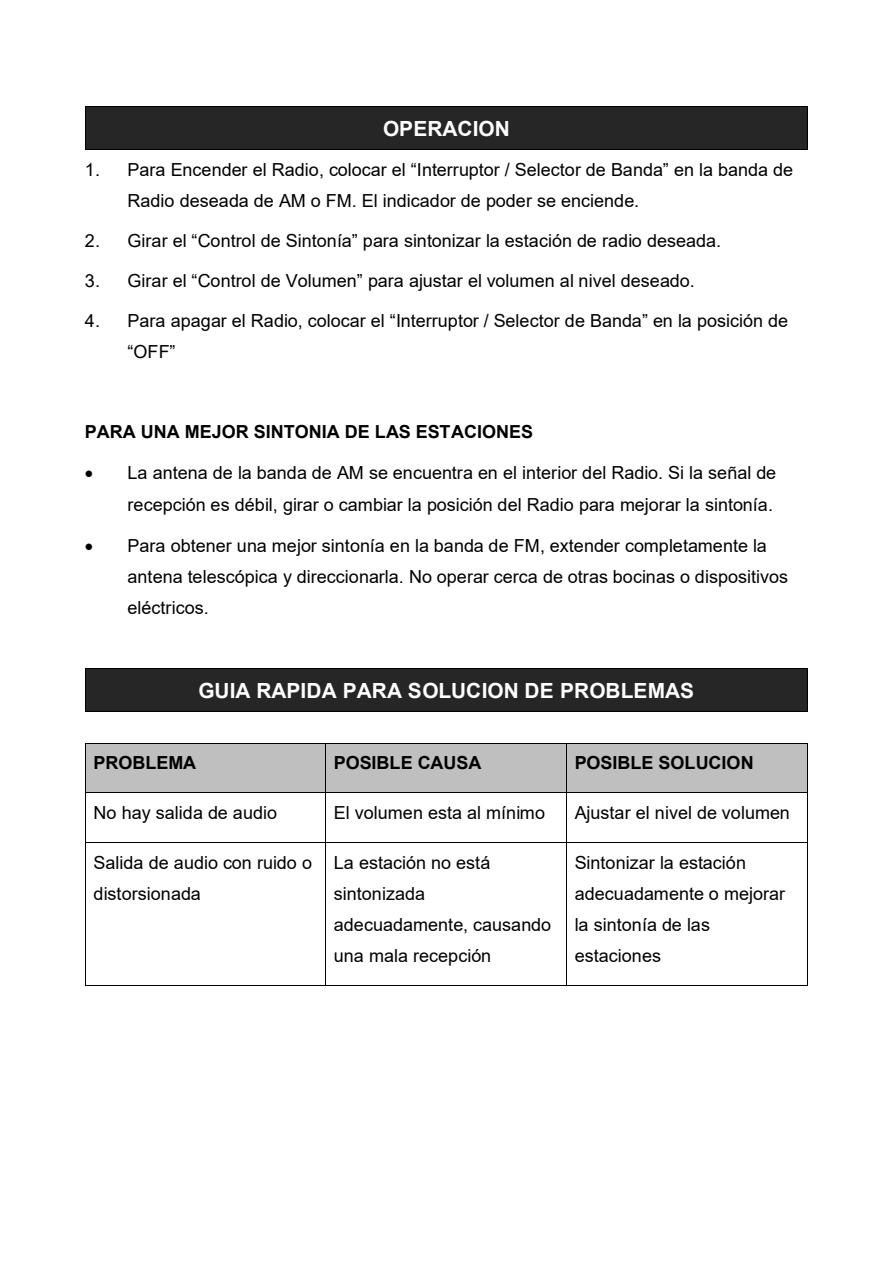
<style>
.page{position:relative;width:893px;height:1263px;background:#fff}
.page>*{position:absolute;margin:0;border:0;box-sizing:border-box;transform-origin:0 0}
.t1{font:700 20.85px "Arial";color:#fff}
.t2{font:18px/31px "Arial";letter-spacing:.005em;color:#000}
.t3{font:700 18px "Arial";color:#000}
</style>
<div class="page">
<div style="left:86px;top:107px;width:721px;height:42px;background:#262626"></div>
<hr style="left:86px;top:106px;width:721px;height:1px;background:#000">
<hr style="left:85px;top:107px;width:1px;height:42px;background:#000">
<hr style="left:86px;top:149px;width:721px;height:1px;background:#000">
<hr style="left:807px;top:107px;width:1px;height:42px;background:#000">
<div style="left:86px;top:669px;width:721px;height:42px;background:#262626"></div>
<hr style="left:86px;top:668px;width:721px;height:1px;background:#000">
<hr style="left:85px;top:669px;width:1px;height:42px;background:#000">
<hr style="left:86px;top:711px;width:721px;height:1px;background:#000">
<hr style="left:807px;top:669px;width:1px;height:42px;background:#000">
<div style="left:86px;top:743px;width:239px;height:49px;background:#bfbfbf"></div>
<div style="left:326px;top:743px;width:240px;height:49px;background:#bfbfbf"></div>
<div style="left:567px;top:743px;width:240px;height:49px;background:#bfbfbf"></div>
<hr style="left:86px;top:743px;width:239px;height:1px;background:#000">
<hr style="left:326px;top:743px;width:240px;height:1px;background:#000">
<hr style="left:567px;top:743px;width:240px;height:1px;background:#000">
<hr style="left:85px;top:743px;width:1px;height:49px;background:#000">
<hr style="left:325px;top:743px;width:1px;height:49px;background:#000">
<hr style="left:566px;top:743px;width:1px;height:49px;background:#000">
<hr style="left:807px;top:743px;width:1px;height:49px;background:#000">
<hr style="left:86px;top:792px;width:239px;height:1px;background:#000">
<hr style="left:326px;top:792px;width:240px;height:1px;background:#000">
<hr style="left:567px;top:792px;width:240px;height:1px;background:#000">
<hr style="left:85px;top:793px;width:1px;height:49px;background:#000">
<hr style="left:325px;top:793px;width:1px;height:49px;background:#000">
<hr style="left:566px;top:793px;width:1px;height:49px;background:#000">
<hr style="left:807px;top:793px;width:1px;height:49px;background:#000">
<hr style="left:86px;top:842px;width:239px;height:1px;background:#000">
<hr style="left:326px;top:842px;width:240px;height:1px;background:#000">
<hr style="left:567px;top:842px;width:240px;height:1px;background:#000">
<hr style="left:85px;top:843px;width:1px;height:142px;background:#000">
<hr style="left:86px;top:985px;width:239px;height:1px;background:#000">
<hr style="left:325px;top:843px;width:1px;height:142px;background:#000">
<hr style="left:326px;top:985px;width:240px;height:1px;background:#000">
<hr style="left:566px;top:843px;width:1px;height:142px;background:#000">
<hr style="left:567px;top:985px;width:240px;height:1px;background:#000">
<hr style="left:807px;top:843px;width:1px;height:142px;background:#000">
<p class="t1" style="left:383px;top:114px;width:128px">OPERACION</p>
<p class="t2" style="left:127px;top:154px;width:667px;text-indent:-42px">1. Para Encender el Radio, colocar el “Interruptor / Selector de Banda” en la banda de<br>Radio deseada de AM o FM. El indicador de poder se enciende.</p>
<p class="t2" style="left:85px;top:225px;width:638px">2. Girar el “Control de Sintonía” para sintonizar la estación de radio deseada.</p>
<p class="t2" style="left:85px;top:265px;width:611px">3. Girar el “Control de Volumen” para ajustar el volumen al nivel deseado.</p>
<p class="t2" style="left:127px;top:305px;width:662px;text-indent:-42px">4. Para apagar el Radio, colocar el “Interruptor / Selector de Banda” en la posición de “OFF”</p>
<p class="t3" style="left:85px;top:419px;width:449px">PARA UNA MEJOR SINTONIA DE LAS ESTACIONES</p>
<p class="t2" style="left:85px;top:457px;width:693px;text-align:right">• La antena de la banda de AM se encuentra en el interior del Radio. Si la señal de recepción es débil, girar o cambiar la posición del Radio para mejorar la sintonía.</p>
<p class="t2" style="left:127px;top:529px;width:662px;text-indent:-42px">• Para obtener una mejor sintonía en la banda de FM, extender completamente la antena telescópica y direccionarla. No operar cerca de otras bocinas o dispositivos eléctricos.</p>
<p class="t1" style="left:198px;top:676px;width:497px">GUIA RAPIDA PARA SOLUCION DE PROBLEMAS</p>
<p class="t3" style="left:94px;top:750px;width:104px">PROBLEMA</p>
<p class="t3" style="left:334px;top:750px;width:149px">POSIBLE CAUSA</p>
<p class="t3" style="left:575px;top:750px;width:180px">POSIBLE SOLUCION</p>
<p class="t2" style="left:94px;top:797px;width:185px">No hay salida de audio</p>
<p class="t2" style="left:334px;top:797px;width:213px">El volumen esta al mínimo</p>
<p class="t2" style="left:575px;top:797px;width:217px">Ajustar el nivel de volumen</p>
<p class="t2" style="left:94px;top:847px;width:220px">Salida de audio con ruido o distorsionada</p>
<p class="t2" style="left:334px;top:847px;width:219px">La estación no está sintonizada adecuadamente, causando una mala recepción</p>
<p class="t2" style="left:575px;top:847px;width:212px">Sintonizar la estación adecuadamente o mejorar la sintonía de las estaciones</p>
</div>
